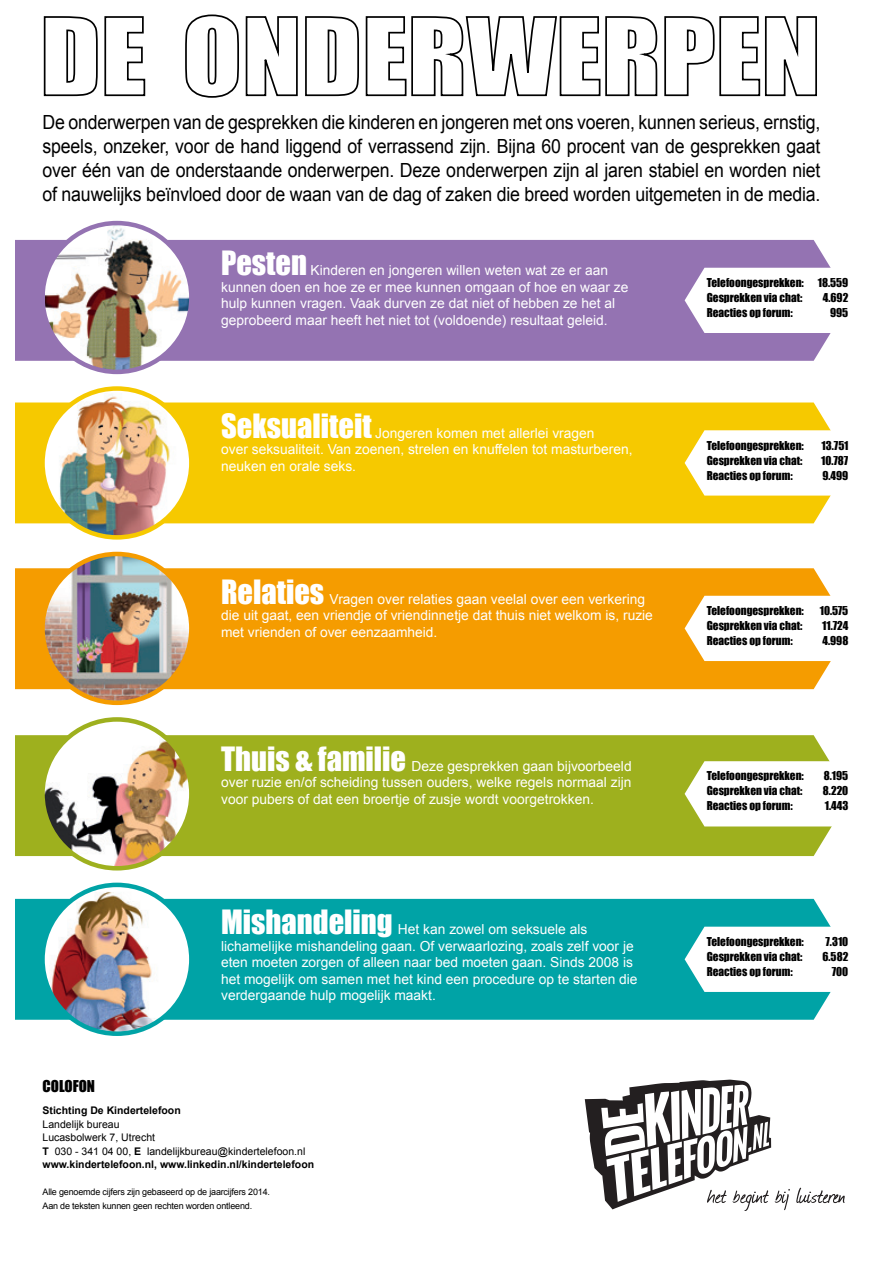
<style>
.page{position:relative;width:893px;height:1263px;background:#fff}
.page>*{position:absolute;margin:0;border:0;box-sizing:border-box;transform-origin:0 0}
.t1{font:30.75px "Impact";color:#fff}
.t2{font:19.5px/24px "Arial";letter-spacing:-.01em;color:#000;text-align:justify;scale:.91 1}
.t3{font:15px "Impact";color:#000}
.t4{font:13.8px/16.5px "Arial";color:#fff}
.t5{font:11.25px/15px "Impact";color:#000}
.t6{font:10.5px/13.5px "Arial";color:#000}
.t7{font:700 10.5px "Arial";color:#000}
.t8{font:9px/13.5px "Arial";letter-spacing:-.02em;color:#000}
.s1{font-weight:700}
</style>
<div class="page">
<div style="left:16px;top:240px;width:815px;height:121px;background:#9473b2"></div>
<svg style="left:685px;top:268px;width:146px;height:65px"></svg>
<img style="left:45px;top:223px;width:145px;height:149px">
<div style="left:40px;top:221px;width:154px;height:153px;border:4px solid #9473b2;border-radius:50%"></div>
<div style="left:16px;top:402px;width:815px;height:121px;background:#f6c900"></div>
<svg style="left:685px;top:430px;width:146px;height:66px"></svg>
<img style="left:43px;top:393px;width:148px;height:142px">
<div style="left:40px;top:386px;width:154px;height:154px;border:4px solid #f6c900;border-radius:50%"></div>
<div style="left:16px;top:568px;width:815px;height:121px;background:#f59c00"></div>
<svg style="left:685px;top:596px;width:146px;height:65px"></svg>
<img style="left:43px;top:554px;width:148px;height:149px;border-radius:74px">
<div style="left:40px;top:552px;width:154px;height:153px;border:4px solid #f59c00;border-radius:50%"></div>
<div style="left:16px;top:735px;width:816px;height:121px;background:#9eb01e"></div>
<svg style="left:685px;top:761px;width:147px;height:65px"></svg>
<img style="left:43px;top:719px;width:148px;height:149px;border-radius:74px">
<div style="left:40px;top:717px;width:154px;height:153px;border:4px solid #9eb01e;border-radius:50%"></div>
<div style="left:16px;top:899px;width:815px;height:121px;background:#00a3a6"></div>
<svg style="left:685px;top:927px;width:146px;height:65px"></svg>
<svg style="left:43px;top:885px;width:148px;height:149px"></svg>
<img style="left:43px;top:885px;width:137px;height:149px">
<div style="left:40px;top:883px;width:154px;height:153px;border:4px solid #00a3a6;border-radius:50%"></div>
<svg style="left:585px;top:1080px;width:205px;height:131px"></svg>
<svg style="left:796px;top:1188px;width:49px;height:15px"></svg>
<svg style="left:43px;top:16px;width:103px;height:81px"></svg>
<svg style="left:185px;top:14px;width:632px;height:84px"></svg>
<p class="t2" style="left:43px;top:110px;width:856px">De onderwerpen van de gesprekken die kinderen en jongeren met ons voeren, kunnen serieus, ernstig, speels, onzeker, voor de hand liggend of verrassend zijn. Bijna 60 procent van de gesprekken gaat over één van de onderstaande onderwerpen. Deze onderwerpen zijn al jaren stabiel en worden niet of nauwelijks beïnvloed door de waan van de dag of zaken die breed worden uitgemeten in de media.</p>
<h1 class="t1" style="left:221px;top:239px;width:87px">Pesten</h1>
<p class="t4" style="left:221px;top:262px;width:409px;text-indent:89px">Kinderen en jongeren willen weten wat ze er aan kunnen doen en hoe ze er mee kunnen omgaan of hoe en waar ze hulp kunnen vragen. Vaak durven ze dat niet of hebben ze het al geprobeerd maar heeft het niet tot (voldoende) resultaat geleid.</p>
<h1 class="t1" style="left:221px;top:402px;width:152px">Seksualiteit</h1>
<p class="t4" style="left:221px;top:425px;width:413px;text-indent:154px">Jongeren komen met allerlei vragen<br>over seksualiteit. Van zoenen, strelen en knuffelen tot masturberen, neuken en orale seks.</p>
<h1 class="t1" style="left:221px;top:568px;width:105px">Relaties</h1>
<p class="t4" style="left:221px;top:591px;width:433px;text-indent:109px">Vragen over relaties gaan veelal over een verkering die uit gaat, een vriendje of vriendinnetje dat thuis niet welkom is, ruzie met vrienden of over eenzaamheid.</p>
<p class="t5" style="left:707px;top:275px;width:143px">Telefoongesprekken: 18.559<br>Gesprekken via chat:</p>
<p class="t5" style="left:823px;top:290px;width:27px">4.692</p>
<p class="t5" style="left:707px;top:305px;width:88px">Reacties op forum:</p>
<p class="t5" style="left:830px;top:305px;width:20px">995</p>
<p class="t5" style="left:707px;top:437px;width:99px">Telefoongesprekken:</p>
<p class="t5" style="left:822px;top:437px;width:28px">13.751</p>
<p class="t5" style="left:707px;top:452px;width:97px">Gesprekken via chat:</p>
<p class="t5" style="left:821px;top:452px;width:29px">10.787</p>
<p class="t5" style="left:707px;top:467px;width:88px">Reacties op forum:</p>
<p class="t5" style="left:822px;top:467px;width:27px">9.499</p>
<p class="t5" style="left:707px;top:603px;width:99px">Telefoongesprekken:</p>
<p class="t5" style="left:820px;top:603px;width:30px">10.575</p>
<p class="t5" style="left:707px;top:618px;width:97px">Gesprekken via chat:</p>
<p class="t5" style="left:822px;top:618px;width:28px">11.724</p>
<p class="t5" style="left:707px;top:633px;width:88px">Reacties op forum:</p>
<p class="t5" style="left:822px;top:633px;width:27px">4.998</p>
<h1 class="t1" style="left:221px;top:735px;width:186px">Thuis &amp; familie</h1>
<p class="t4" style="left:221px;top:758px;width:412px;text-align:justify;text-indent:190px">Deze gesprekken gaan bijvoorbeeld over ruzie en/of scheiding tussen ouders, welke regels normaal zijn voor pubers of dat een broertje of zusje wordt voorgetrokken.</p>
<p class="t5" style="left:707px;top:768px;width:99px">Telefoongesprekken:</p>
<p class="t5" style="left:824px;top:768px;width:26px">8.195</p>
<p class="t5" style="left:707px;top:783px;width:97px">Gesprekken via chat:</p>
<p class="t5" style="left:823px;top:783px;width:27px">8.220</p>
<p class="t5" style="left:707px;top:798px;width:88px">Reacties op forum:</p>
<p class="t5" style="left:825px;top:798px;width:25px">1.443</p>
<p class="t3" style="left:43px;top:1075px;width:54px">COLOFON</p>
<h1 class="t1" style="left:221px;top:898px;width:173px">Mishandeling</h1>
<p class="t4" style="left:221px;top:921px;width:418px;text-indent:177px">Het kan zowel om seksuele als lichamelijke mishandeling gaan. Of verwaarlozing, zoals zelf voor je eten moeten zorgen of alleen naar bed moeten gaan. Sinds 2008 is het mogelijk om samen met het kind een procedure op te starten die verdergaande hulp mogelijk maakt.</p>
<p class="t7" style="left:43px;top:1105px;width:140px">Stichting De Kindertelefoon</p>
<p class="t6" style="left:43px;top:1117px;width:273px">Landelijk bureau<br>Lucasbolwerk 7, Utrecht<br><span class="s1">T</span> 030 - 341 04 00, <span class="s1">E</span> landelijkbureau@kindertelefoon.nl <span class="s1">www.kindertelefoon.nl, www.linkedin.nl/kindertelefoon</span></p>
<p class="t8" style="left:43px;top:1185px;width:229px">Alle genoemde cijfers zijn gebaseerd op de jaarcijfers 2014.<br>Aan de teksten kunnen geen rechten worden ontleend.</p>
<p class="t5" style="left:707px;top:934px;width:99px">Telefoongesprekken:</p>
<p class="t5" style="left:825px;top:934px;width:24px">7.310</p>
<p class="t5" style="left:707px;top:949px;width:97px">Gesprekken via chat:</p>
<p class="t5" style="left:822px;top:949px;width:27px">6.582</p>
<p class="t5" style="left:707px;top:964px;width:88px">Reacties op forum:</p>
<p class="t5" style="left:832px;top:964px;width:18px">700</p>
</div>
